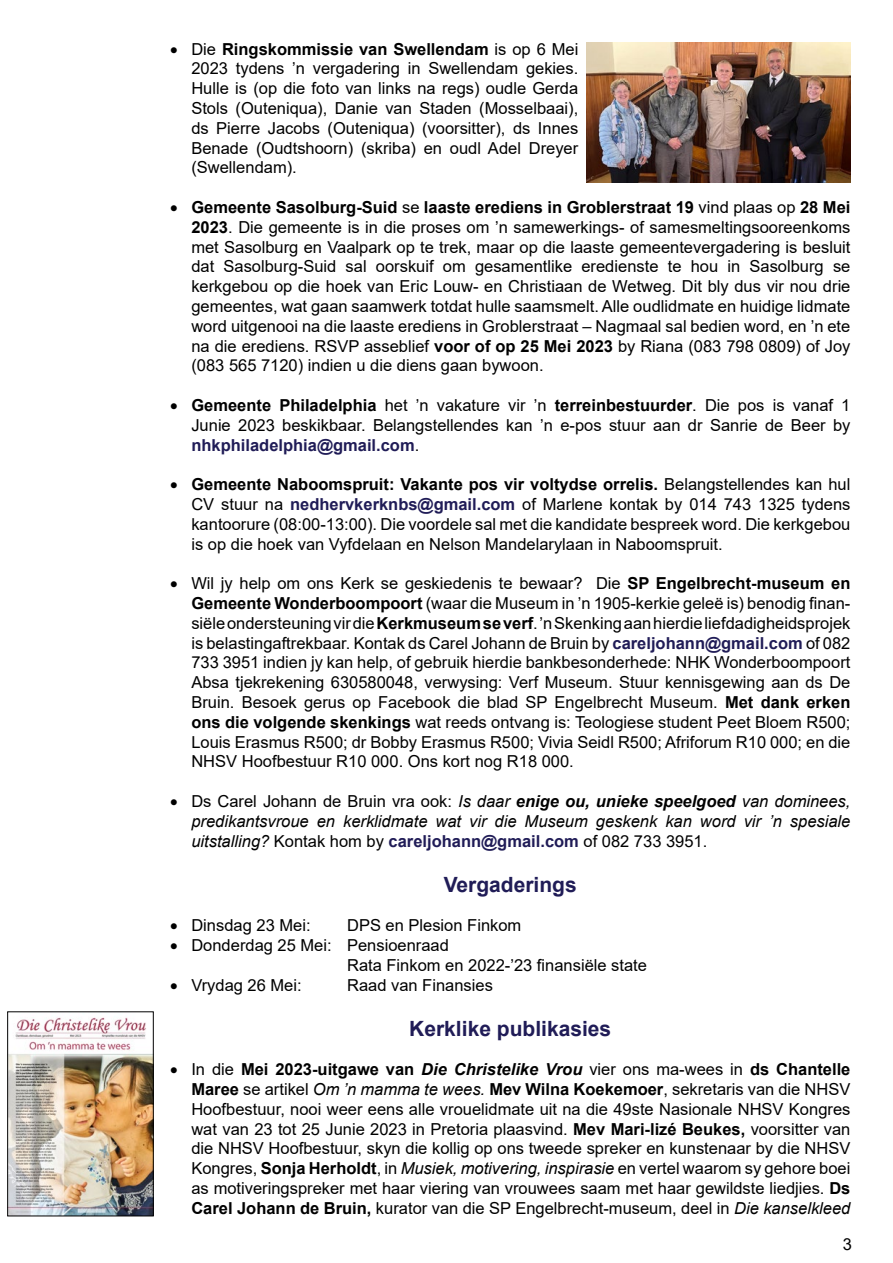
<style>
.page{position:relative;width:893px;height:1263px;background:#fff}
.page>*{position:absolute;margin:0;border:0;box-sizing:border-box;transform-origin:0 0}
.t1{font:700 21px "Arial";color:#201c57}
.t2{font:16.5px/19.8px "Arial";color:#000;text-align:justify}
.t3{font:italic 16.5px/19.8px "Arial";color:#000;text-align:justify}
.s1{font-weight:700}
.s2{font-weight:700;color:#201c57}
.s3{font-style:normal}
.s4{font-weight:700;font-style:normal;color:#201c57}
.s5{font-weight:700;font-style:italic}
.s6{font-style:italic}
</style>
<div class="page">
<img style="left:587px;top:43px;width:263px;height:140px">
<img style="left:9px;top:1017px;width:142px;height:197px">
<div style="left:7px;top:1011px;width:146px;height:205px;border:1px solid #000"></div>
<p class="t2" style="left:191px;top:39px;width:388px;text-indent:-21px">• Die <span class="s1">Ringskommissie van Swellendam</span> is op 6 Mei 2023 tydens ’n vergadering in Swellendam gekies.<br>Hulle is (op die foto van links na regs) oudle Gerda Stols (Outeniqua), Danie van Staden (Mosselbaai), ds Pierre Jacobs (Outeniqua) (voorsitter), ds Innes Benade (Oudtshoorn) (skriba) en oudl Adel Dreyer (Swellendam).</p>
<p class="t2" style="left:191px;top:197px;width:661px;text-indent:-21px">• <span class="s1">Gemeente Sasolburg-Suid</span> se <span class="s1">laaste erediens in Groblerstraat 19</span> vind plaas op <span class="s1">28 Mei 2023</span>. Die gemeente is in die proses om ’n samewerkings- of samesmeltingsooreenkoms met Sasolburg en Vaalpark op te trek, maar op die laaste gemeentevergadering is besluit dat Sasolburg-Suid sal oorskuif om gesamentlike eredienste te hou in Sasolburg se kerkgebou op die hoek van Eric Louw- en Christiaan de Wetweg. Dit bly dus vir nou drie gemeentes, wat gaan saamwerk totdat hulle saamsmelt. Alle oudlidmate en huidige lidmate word uitgenooi na die laaste erediens in Groblerstraat – Nagmaal sal bedien word, en ’n ete na die erediens. RSVP asseblief <span class="s1">voor of op 25 Mei 2023</span> by Riana (083 798 0809) of Joy (083 565 7120) indien u die diens gaan bywoon.</p>
<p class="t2" style="left:191px;top:395px;width:661px;text-indent:-21px">• <span class="s1">Gemeente Philadelphia</span> het ’n vakature vir ’n <span class="s1">terreinbestuurder</span>. Die pos is vanaf 1<br>Junie 2023 beskikbaar. Belangstellendes kan ’n e-pos stuur aan dr Sanrie de Beer by <span class="s2">nhkphiladelphia@gmail.com</span>.</p>
<p class="t2" style="left:191px;top:474px;width:661px;text-indent:-21px">• <span class="s1">Gemeente Naboomspruit: Vakante pos vir voltydse orrelis.</span> Belangstellendes kan hul CV stuur na <span class="s2">nedhervkerknbs@gmail.com</span> of Marlene kontak by 014 743 1325 tydens kantoorure (08:00-13:00). Die voordele sal met die kandidate bespreek word. Die kerkgebou is op die hoek van Vyfdelaan en Nelson Mandelarylaan in Naboomspruit.</p>
<p class="t2" style="left:191px;top:573px;width:661px;text-indent:-21px">• Wil jy help om ons Kerk se geskiedenis te bewaar? Die <span class="s1">SP Engelbrecht-museum en Gemeente Wonderboompoort</span> (waar die Museum in ’n 1905-kerkie geleë is) benodig finan&shy;siële ondersteuning vir die <span class="s1">Kerkmuseum se verf</span>. ’n Skenking aan hierdie liefdadigheidsprojek is belastingaftrekbaar. Kontak ds Carel Johann de Bruin by <span class="s2">careljohann@gmail.com</span> of 082<br>733 3951 indien jy kan help, of gebruik hierdie bankbesonderhede: NHK Wonderboompoort Absa tjekrekening 630580048, verwysing: Verf Museum. Stuur kennisgewing aan ds De Bruin. Besoek gerus op Facebook die blad SP Engelbrecht Museum. <span class="s1">Met dank erken ons die volgende skenkings</span> wat reeds ontvang is: Teologiese student Peet Bloem R500; Louis Erasmus R500; dr Bobby Erasmus R500; Vivia Seidl R500; Afriforum R10 000; en die NHSV Hoofbestuur R10 000. Ons kort nog R18 000.</p>
<p class="t3" style="left:191px;top:791px;width:661px;text-indent:-21px">• <span class="s3">Ds Carel Johann de Bruin vra ook:</span> Is daar <span class="s1">enige ou, unieke speelgoed</span> van dominees, predikantsvroue en kerklidmate wat vir die Museum geskenk kan word vir ’n spesiale uitstalling? <span class="s3">Kontak hom by</span> <span class="s4">careljohann@gmail.com</span> <span class="s3">of 082 733 3951.</span></p>
<p class="t1" style="left:444px;top:869px;width:135px">Vergaderings</p>
<p class="t2" style="left:170px;top:915px;width:142px">• Dinsdag 23 Mei:</p>
<p class="t2" style="left:347px;top:915px;width:176px">DPS en Plesion Finkom</p>
<p class="t2" style="left:347px;top:935px;width:301px;text-indent:-177px">• Donderdag 25 Mei: Pensioenraad<br>Rata Finkom en 2022-’23 finansiële state</p>
<p class="t2" style="left:170px;top:975px;width:133px">• Vrydag 26 Mei:</p>
<p class="t2" style="left:347px;top:975px;width:147px">Raad van Finansies</p>
<p class="t1" style="left:409px;top:1013px;width:203px">Kerklike publikasies</p>
<p class="t2" style="left:191px;top:1059px;width:661px;text-indent:-21px">• In die <span class="s1">Mei 2023-uitgawe van</span> <span class="s5">Die Christelike Vrou</span> vier ons ma-wees in <span class="s1">ds Chantelle Maree</span> se artikel <span class="s6">Om ’n mamma te wees.</span> <span class="s1">Mev Wilna Koekemoer</span>, sekretaris van die NHSV Hoofbestuur, nooi weer eens alle vrouelidmate uit na die 49ste Nasionale NHSV Kongres wat van 23 tot 25 Junie 2023 in Pretoria plaasvind. <span class="s1">Mev Mari-lizé Beukes,</span> voorsitter van die NHSV Hoofbestuur, skyn die kollig op ons tweede spreker en kunstenaar by die NHSV Kongres, <span class="s1">Sonja Herholdt</span>, in <span class="s6">Musiek, motivering, inspirasie</span> en vertel waarom sy gehore boei as motiveringspreker met haar viering van vrouwees saam met haar gewildste liedjies. <span class="s1">Ds Carel Johann de Bruin,</span> kurator van die SP Engelbrecht-museum, deel in <span class="s6">Die kanselkleed</span></p>
<p class="t2" style="left:843px;top:1234px;width:11px">3</p>
</div>
